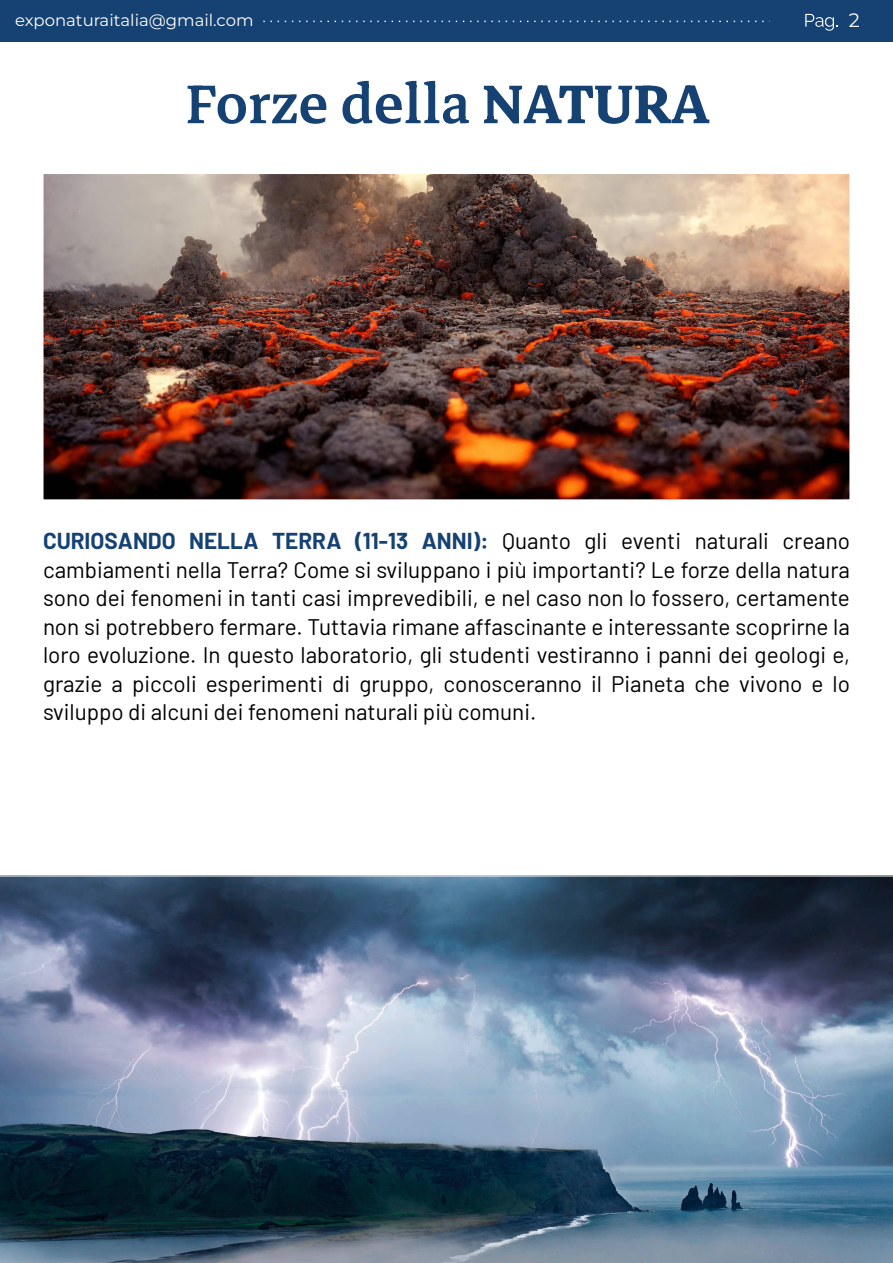
<style>
.page{position:relative;width:893px;height:1263px;background:#fff}
.page>*{position:absolute;margin:0;border:0;box-sizing:border-box;transform-origin:0 0}
.t1{font:500 77.4px "Markazi Text";color:#154173}
.t2{font:22.5px/28.5px "Barlow";color:#000;text-align:justify}
.t3{font:19.35px "Montserrat";color:#fff}
.t4{font:16.5px "Montserrat";color:#fff}
.s1{font-weight:700}
.s2{font-weight:700;color:#154173}
</style>
<div class="page">
<div style="left:0;top:0;width:893px;height:42px;background:#154173"></div>
<svg style="left:263px;top:21px;width:507px;height:1px"></svg>
<svg style="left:805px;top:14px;width:32px;height:17px"></svg>
<img style="left:44px;top:175px;width:804px;height:323px">
<img style="left:0;top:875px;width:893px;height:388px">
<p class="t4" style="left:15px;top:10px;width:240px">exponaturaitalia@gmail.com</p>
<p class="t3" style="left:849px;top:8px;width:12px">2</p>
<h1 class="t1" style="left:186px;top:58px;width:525px">Forze della <span class="s1">NATURA</span></h1>
<p class="t2" style="left:43px;top:526px;width:808px"><span class="s2">CURIOSANDO NELLA TERRA (11-13 ANNI):</span> Quanto gli eventi naturali creano cambiamenti nella Terra? Come si sviluppano i più importanti? Le forze della natura sono dei fenomeni in tanti casi imprevedibili, e nel caso non lo fossero, certamente non si potrebbero fermare. Tuttavia rimane affascinante e interessante scoprirne la loro evoluzione. In questo laboratorio, gli studenti vestiranno i panni dei geologi e, grazie a piccoli esperimenti di gruppo, conosceranno il Pianeta che vivono e lo sviluppo di alcuni dei fenomeni naturali più comuni.</p>
</div>
